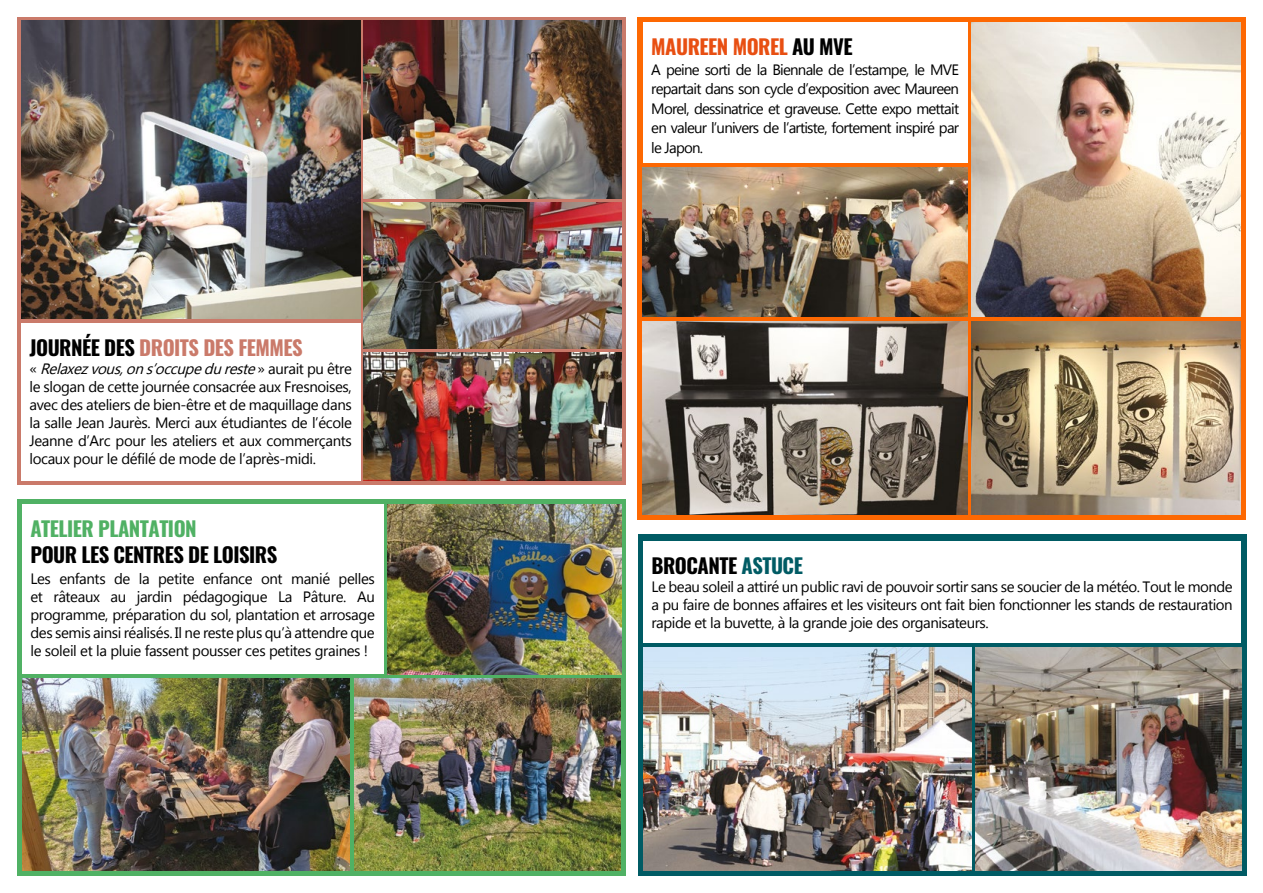
<style>
.page{position:relative;width:1263px;height:893px;background:#fff}
.page>*{position:absolute;margin:0;border:0;box-sizing:border-box;transform-origin:0 0}
.t1{font:700 20.55px "Oswald";letter-spacing:-.025em;color:#000}
.t2{font:700 20.55px "Oswald";letter-spacing:-.025em;color:#ca7a6a}
.t3{font:700 20.55px "Oswald";letter-spacing:-.025em;color:#e84f12}
.t4{font:700 20.55px "Oswald";letter-spacing:-.025em;color:#50b164}
.t5{font:15px/18px "Microsoft New Tai Lue";letter-spacing:-.025em;color:#000;text-align:justify}
.s1{color:#000}
.s2{font-style:italic}
.s3{color:#005b64}
</style>
<div class="page">
<svg style="left:17px;top:17px;width:609px;height:468px;background:#b97667"></svg>
<div style="left:21px;top:323px;width:339px;height:158px;background:#fff"></div>
<div style="left:637px;top:17px;width:609px;height:503px;background:#fd6802"></div>
<div style="left:643px;top:22px;width:324px;height:140px;background:#fff"></div>
<img style="left:21px;top:21px;width:339px;height:297px">
<div style="left:17px;top:500px;width:609px;height:376px;background:#50b164"></div>
<div style="left:22px;top:504px;width:361px;height:170px;background:#fff"></div>
<img style="left:643px;top:167px;width:324px;height:150px">
<img style="left:643px;top:321px;width:324px;height:193px">
<img style="left:972px;top:321px;width:269px;height:193px">
<img style="left:364px;top:21px;width:257px;height:177px">
<img style="left:22px;top:679px;width:328px;height:191px">
<img style="left:355px;top:679px;width:265px;height:191px">
<img style="left:364px;top:202px;width:257px;height:146px">
<div style="left:638px;top:535px;width:609px;height:341px;background:#005b64"></div>
<div style="left:643px;top:541px;width:598px;height:101px;background:#fff"></div>
<img style="left:643px;top:647px;width:328px;height:223px">
<img style="left:976px;top:647px;width:265px;height:223px">
<img style="left:364px;top:352px;width:257px;height:129px">
<img style="left:387px;top:504px;width:234px;height:170px">
<img style="left:972px;top:22px;width:269px;height:295px">
<p class="t2" style="left:29px;top:337px;width:275px"><span class="s1">JOURNÉE DES</span> DROITS DES FEMMES</p>
<p class="t5" style="left:29px;top:361px;width:324px">« <span class="s2">Relaxezvous,ons’occupedureste</span>» a u r a i t p u ê t r e le slogan de cette journée consacrée aux Fresnoises, avec des ateliers de bien-être et de maquillage dans la salle Jean Jaurès. Merci aux étudiantes de l’école Jeanne d’Arc pour les ateliers et aux commerçants locaux pour le défilé de mode de l’après-midi.</p>
<p class="t4" style="left:30px;top:518px;width:168px">ATELIER PLANTATION</p>
<p class="t1" style="left:30px;top:543px;width:248px">POUR LES CENTRES DE LOISIRS</p>
<p class="t5" style="left:30px;top:570px;width:346px">Les enfants de la petite enfance ont manié pelles et râteaux au jardin pédagogique La Pâture. Au programme, préparation du sol, plantation et arrosage des semis ainsi réalisés. Il ne reste plus qu’à attendre que le soleil et la pluie fassent pousser ces petites graines !</p>
<p class="t3" style="left:651px;top:36px;width:203px">MAUREEN MOREL <span class="s1">AU MVE</span></p>
<p class="t5" style="left:651px;top:61px;width:309px;line-height:19.5px">A peine sorti de la Biennale de l’estampe, le MVE repartait dans son cycle d’exposition avec Maureen Morel, dessinatrice et graveuse. Cette expo mettait en valeur l’univers de l’artiste, fortement inspiré par le Japon.</p>
<p class="t1" style="left:651px;top:555px;width:153px">BROCANTE <span class="s3">ASTUCE</span></p>
<p class="t5" style="left:651px;top:579px;width:583px">Le beau soleil a attiré un public ravi de pouvoir sortir sans se soucier de la météo. Tout le monde a pu faire de bonnes affaires et les visiteurs ont fait bien fonctionner les stands de restauration rapide et la buvette, à la grande joie des organisateurs.</p>
</div>
